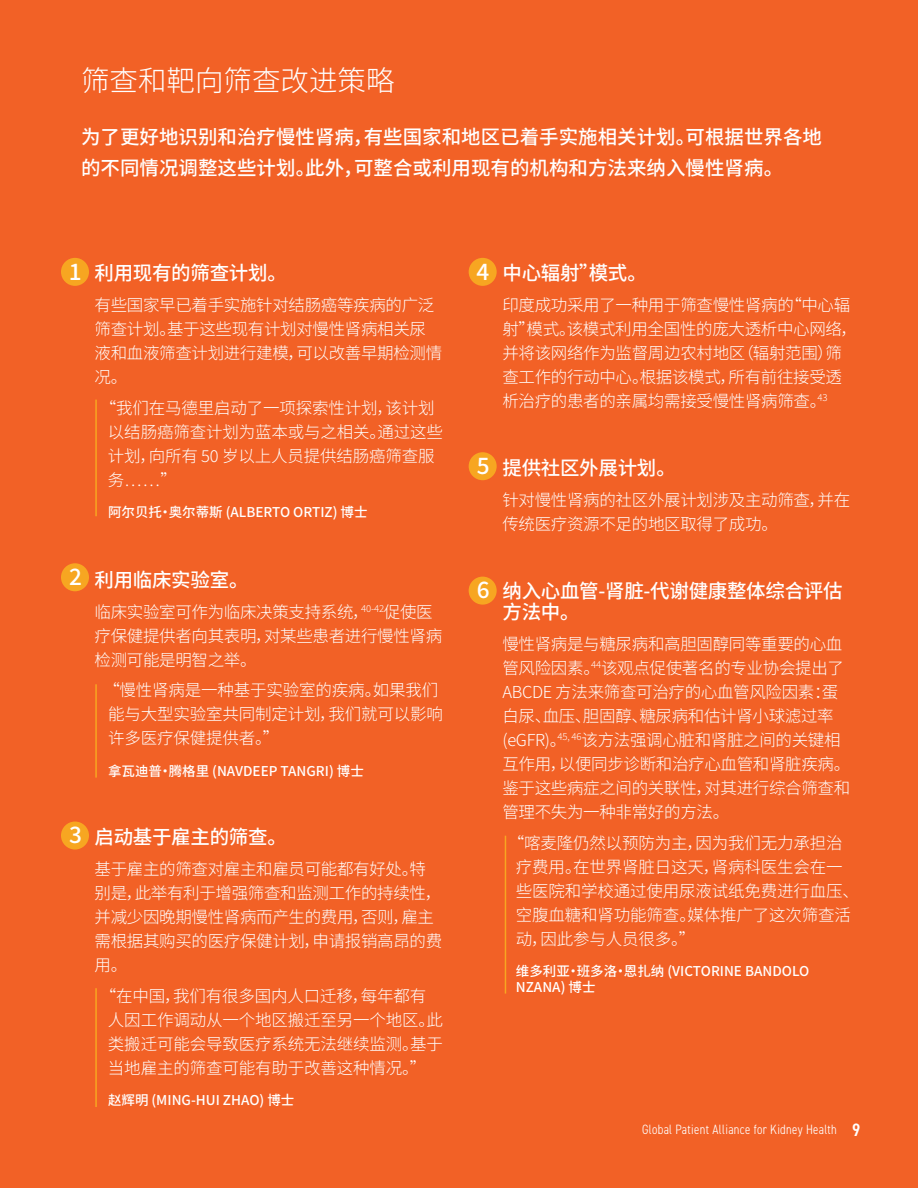
<style>
.page{position:relative;width:918px;height:1188px;background:#fff}
.page>*{position:absolute;margin:0;border:0;box-sizing:border-box;transform-origin:0 0}
.t1{font:300 28.5px "Source Han Sans SC";color:#fff}
.t2{font:500 22.65px "Source Han Sans SC";color:#fff}
.t3{font:500 19.5px/31.5px "Source Han Sans SC";color:#fff}
.t4{font:300 16.5px/24px "Source Han Sans SC";letter-spacing:-.02em;color:#fff}
.t5{font:500 13.5px/16.2px "Source Han Sans SC";color:#fff}
.t6{font:300 condensed 13.5px "DIN2014";letter-spacing:.025em;color:#fff}
.s1{font-weight:600;font-size:18px}
</style>
<div class="page">
<div style="left:0;top:0;width:918px;height:501px;background:#f26126"></div>
<div style="left:0;top:258px;width:918px;height:930px;background:#f26126"></div>
<hr style="left:95px;top:400px;width:2px;height:116px;background:#f7a621">
<hr style="left:95px;top:684px;width:2px;height:94px;background:#f7a621">
<hr style="left:95px;top:988px;width:2px;height:119px;background:#f7a621">
<hr style="left:505px;top:836px;width:1px;height:158px;background:#f7a621">
<div style="left:61px;top:258px;width:28px;height:28px;background:#f7a621;border-radius:50%"></div>
<div style="left:469px;top:258px;width:28px;height:28px;background:#f7a621;border-radius:50%"></div>
<div style="left:61px;top:563px;width:28px;height:28px;background:#f7a621;border-radius:50%"></div>
<div style="left:469px;top:452px;width:28px;height:28px;background:#f7a621;border-radius:50%"></div>
<div style="left:61px;top:822px;width:28px;height:28px;background:#f7a621;border-radius:50%"></div>
<div style="left:469px;top:577px;width:28px;height:28px;background:#f7a621;border-radius:50%"></div>
<h1 class="t1" style="left:81px;top:65px;width:315px">筛查和靶向筛查改进策略</h1>
<p class="t3" style="left:81px;top:121px;width:742px">为了更好地识别和治疗慢性肾病，有些国家和地区已着手实施相关计划。可根据世界各地的不同情况调整这些计划。此外，可整合或利用现有的机构和方法来纳入慢性肾病。</p>
<p class="t3" style="left:94px;top:258px;width:194px">利用现有的筛查计划。</p>
<p class="t4" style="left:94px;top:293px;width:349px">有些国家早已着手实施针对结肠癌等疾病的广泛筛查计划。基于这些现有计划对慢性肾病相关尿液和血液筛查计划进行建模，可以改善早期检测情况。</p>
<p class="t4" style="left:108px;top:396px;width:336px;text-indent:-8px">“我们在马德里启动了一项探索性计划，该计划以结肠癌筛查计划为蓝本或与之相关。通过这些计划，向所有 50 岁以上人员提供结肠癌筛查服务……”</p>
<p class="t5" style="left:108px;top:504px;width:261px">阿尔贝托·奥尔蒂斯 (ALBERTO ORTIZ) 博士</p>
<h2 class="t2" style="left:69px;top:259px;width:14px">1</h2>
<h2 class="t2" style="left:476px;top:259px;width:14px">4</h2>
<h2 class="t2" style="left:477px;top:453px;width:14px">5</h2>
<p class="t3" style="left:502px;top:258px;width:146px">中心辐射”模式。</p>
<p class="t4" style="left:502px;top:293px;width:356px">印度成功采用了一种用于筛查慢性肾病的“中心辐射”模式。该模式利用全国性的庞大透析中心网络，并将该网络作为监督周边农村地区（辐射范围）筛查工作的行动中心。根据该模式，所有前往接受透析治疗的患者的亲属均需接受慢性肾病筛查。<sup>43</sup></p>
<p class="t3" style="left:502px;top:453px;width:175px">提供社区外展计划。</p>
<p class="t4" style="left:502px;top:488px;width:349px">针对慢性肾病的社区外展计划涉及主动筛查，并在传统医疗资源不足的地区取得了成功。</p>
<h2 class="t2" style="left:69px;top:564px;width:14px">2</h2>
<p class="t3" style="left:94px;top:564px;width:156px">利用临床实验室。</p>
<p class="t4" style="left:94px;top:600px;width:349px">临床实验室可作为临床决策支持系统，<sup>40-42</sup>促使医疗保健提供者向其表明，对某些患者进行慢性肾病检测可能是明智之举。</p>
<p class="t4" style="left:103px;top:679px;width:341px">“慢性肾病是一种基于实验室的疾病。如果我们能与大型实验室共同制定计划，我们就可以影响许多医疗保健提供者。”</p>
<p class="t5" style="left:108px;top:763px;width:257px">拿瓦迪普·腾格里 (NAVDEEP TANGRI) 博士</p>
<h2 class="t2" style="left:69px;top:822px;width:14px">3</h2>
<p class="t3" style="left:94px;top:822px;width:194px">启动基于雇主的筛查。</p>
<p class="t4" style="left:94px;top:857px;width:349px">基于雇主的筛查对雇主和雇员可能都有好处。特别是，此举有利于增强筛查和监测工作的持续性，并减少因晚期慢性肾病而产生的费用，否则，雇主需根据其购买的医疗保健计划，申请报销高昂的费用。</p>
<p class="t4" style="left:108px;top:984px;width:336px;text-indent:-8px">“在中国，我们有很多国内人口迁移，每年都有人因工作调动从一个地区搬迁至另一个地区。此类搬迁可能会导致医疗系统无法继续监测。基于当地雇主的筛查可能有助于改善这种情况。”</p>
<p class="t5" style="left:108px;top:1092px;width:188px">赵辉明 (MING-HUI ZHAO) 博士</p>
<h2 class="t2" style="left:477px;top:577px;width:14px">6</h2>
<p class="t3" style="left:502px;top:581px;width:342px;line-height:21px">纳入心血管-肾脏-代谢健康整体综合评估方法中。</p>
<p class="t4" style="left:502px;top:632px;width:350px">慢性肾病是与糖尿病和高胆固醇同等重要的心血管风险因素。<sup>44</sup>该观点促使著名的专业协会提出了<br>ABCDE 方法来筛查可治疗的心血管风险因素：蛋白尿、血压、胆固醇、糖尿病和估计肾小球滤过率(eGFR)。<sup>45,</sup> <sup>46</sup>该方法强调心脏和肾脏之间的关键相互作用，以便同步诊断和治疗心血管和肾脏疾病。鉴于这些病症之间的关联性，对其进行综合筛查和管理不失为一种非常好的方法。</p>
<p class="t4" style="left:516px;top:831px;width:345px;text-indent:-8px">“喀麦隆仍然以预防为主，因为我们无力承担治疗费用。在世界肾脏日这天，肾病科医生会在一些医院和学校通过使用尿液试纸免费进行血压、空腹血糖和肾功能筛查。媒体推广了这次筛查活动，因此参与人员很多。”</p>
<p class="t5" style="left:516px;top:963px;width:295px">维多利亚·班多洛·恩扎纳 (VICTORINE BANDOLO<br>NZANA) 博士</p>
<p class="t6" style="left:642px;top:1121px;width:220px">Global Patient Alliance for Kidney Health <span class="s1">9</span></p>
</div>
